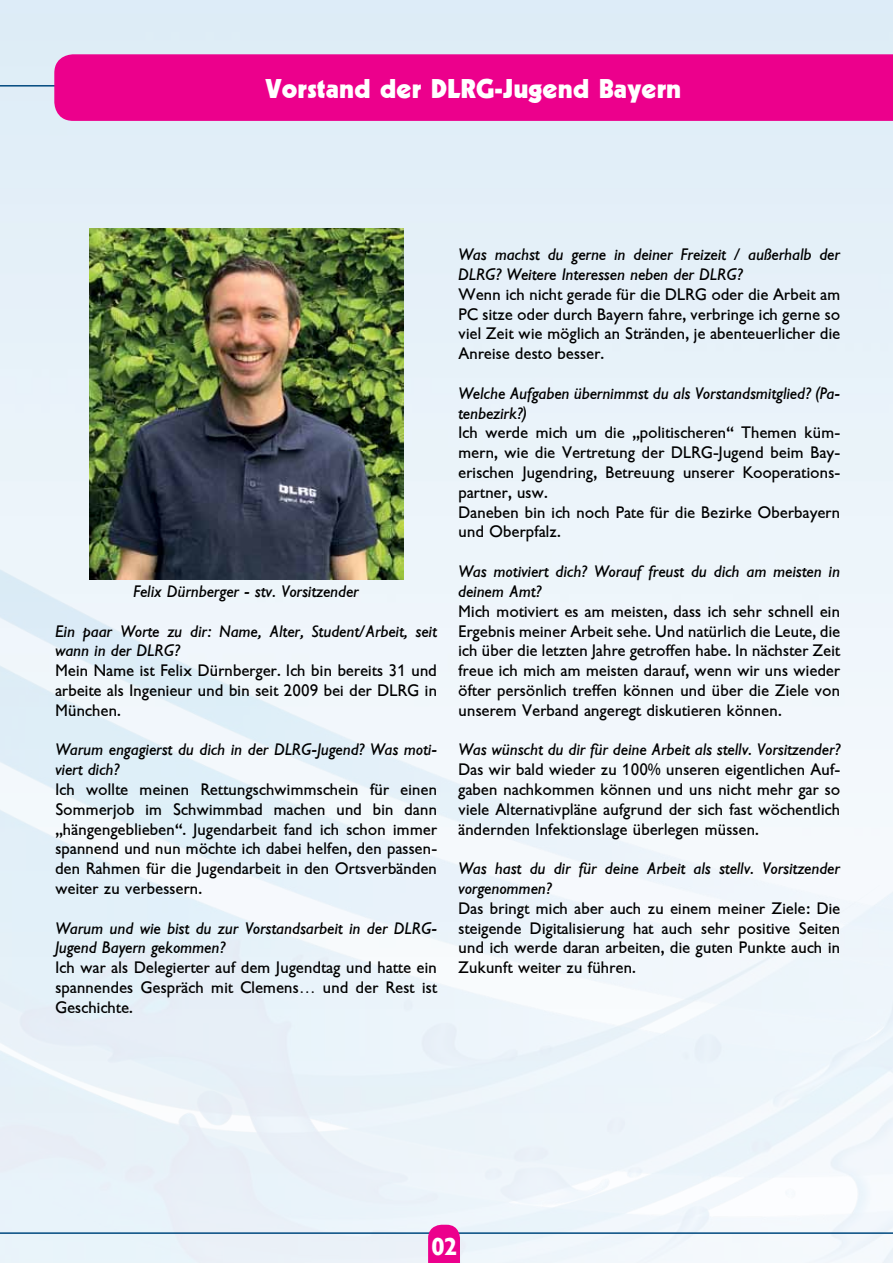
<style>
.page{position:relative;width:893px;height:1263px;background:#fff}
.page>*{position:absolute;margin:0;border:0;box-sizing:border-box;transform-origin:0 0}
.t1{font:700 27px "DLRG Jugend Titel";color:#fff}
.t2{font:700 24px "DLRG Jugend Text";color:#fff}
.t3{font:16.5px/19.8px "DLRG Jugend Text";color:#000;text-align:justify}
.t4{font:italic 16.5px/19.8px "DLRG Jugend Text";color:#000}
</style>
<div class="page">
<img style="left:0;top:0;width:893px;height:1263px">
<hr style="left:0;top:85px;width:893px;height:2px;background:#00497f">
<div style="left:54px;top:54px;width:839px;height:67px;background:#ec008c"></div>
<hr style="left:0;top:1232px;width:893px;height:2px;background:#00497f">
<svg style="left:428px;top:1225px;width:32px;height:38px"></svg>
<img style="left:89px;top:229px;width:314px;height:350px">
<h1 class="t1" style="left:266px;top:73px;width:417px">Vorstand der DLRG-Jugend Bayern</h1>
<p class="t4" style="left:134px;top:582px;width:227px">Felix Dürnberger - stv. Vorsitzender</p>
<p class="t4" style="left:55px;top:621px;width:383px">Ein paar Worte zu dir: Name, Alter, Student/Arbeit, seit wann in der DLRG?</p>
<p class="t3" style="left:55px;top:661px;width:383px">Mein Name ist Felix Dürnberger. Ich bin bereits 31 und arbeite als Ingenieur und bin seit 2009 bei der DLRG in München.</p>
<p class="t4" style="left:55px;top:740px;width:383px">Warum engagierst du dich in der DLRG-Jugend? Was moti&shy;viert dich?</p>
<p class="t3" style="left:55px;top:779px;width:383px">Ich wollte meinen Rettungschwimmschein für einen Sommerjob im Schwimmbad machen und bin dann „hängengeblieben“. Jugendarbeit fand ich schon immer spannend und nun möchte ich dabei helfen, den passen&shy;den Rahmen für die Jugendarbeit in den Ortsverbänden weiter zu verbessern.</p>
<p class="t4" style="left:55px;top:918px;width:383px">Warum und wie bist du zur Vorstandsarbeit in der DLRG-<br>Jugend Bayern gekommen?</p>
<p class="t3" style="left:55px;top:958px;width:383px">Ich war als Delegierter auf dem Jugendtag und hatte ein spannendes Gespräch mit Clemens... und der Rest ist Geschichte.</p>
<p class="t4" style="left:458px;top:245px;width:383px">Was machst du gerne in deiner Freizeit / außerhalb der<br>DLRG? Weitere Interessen neben der DLRG?</p>
<p class="t3" style="left:458px;top:284px;width:383px">Wenn ich nicht gerade für die DLRG oder die Arbeit am PC sitze oder durch Bayern fahre, verbringe ich gerne so viel Zeit wie möglich an Stränden, je abenteuerlicher die Anreise desto besser.</p>
<p class="t4" style="left:458px;top:384px;width:383px">Welche Aufgaben übernimmst du als Vorstandsmitglied? (Pa&shy;tenbezirk?)</p>
<p class="t3" style="left:458px;top:423px;width:383px;text-align:left">Ich werde mich um die „politischeren“ Themen küm&shy;mern, wie die Vertretung der DLRG-Jugend beim Bay&shy;erischen Jugendring, Betreuung unserer Kooperations&shy;partner, usw.<br>Daneben bin ich noch Pate für die Bezirke Oberbayern und Oberpfalz.</p>
<p class="t4" style="left:458px;top:562px;width:383px">Was motiviert dich? Worauf freust du dich am meisten in deinem Amt?</p>
<p class="t3" style="left:458px;top:601px;width:383px">Mich motiviert es am meisten, dass ich sehr schnell ein Ergebnis meiner Arbeit sehe. Und natürlich die Leute, die ich über die letzten Jahre getroffen habe. In nächster Zeit freue ich mich am meisten darauf, wenn wir uns wieder öfter persönlich treffen können und über die Ziele von unserem Verband angeregt diskutieren können.</p>
<p class="t4" style="left:458px;top:740px;width:383px">Was wünscht du dir für deine Arbeit als stellv. Vorsitzender?</p>
<p class="t3" style="left:458px;top:760px;width:383px">Das wir bald wieder zu 100% unseren eigentlichen Auf&shy;gaben nachkommen können und uns nicht mehr gar so viele Alternativpläne aufgrund der sich fast wöchentlich ändernden Infektionslage überlegen müssen.</p>
<p class="t4" style="left:458px;top:859px;width:383px">Was hast du dir für deine Arbeit als stellv. Vorsitzender vorgenommen?</p>
<p class="t3" style="left:458px;top:898px;width:383px">Das bringt mich aber auch zu einem meiner Ziele: Die steigende Digitalisierung hat auch sehr positive Seiten und ich werde daran arbeiten, die guten Punkte auch in Zukunft weiter zu führen.</p>
<h2 class="t2" style="left:432px;top:1233px;width:28px">02</h2>
</div>
